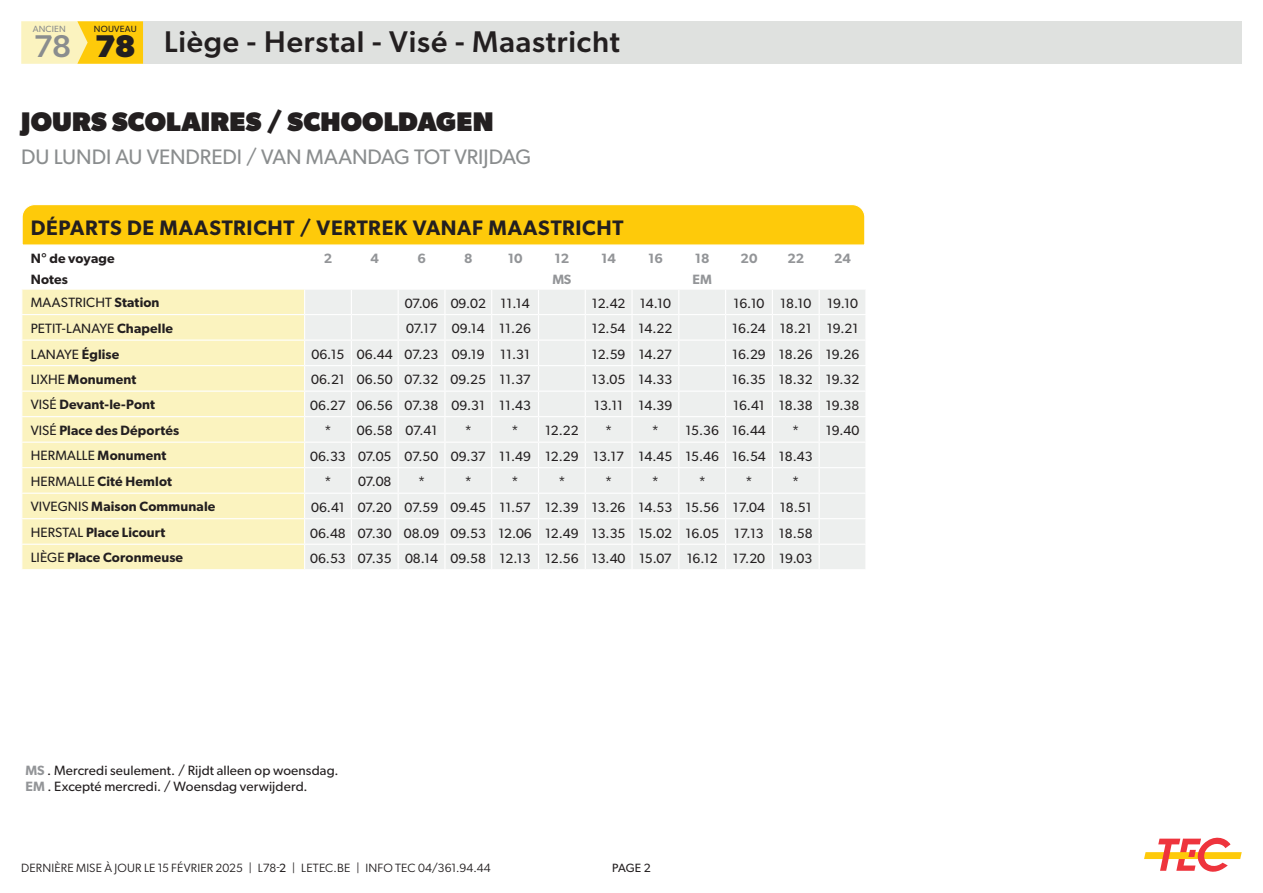
<style>
.page{position:relative;width:1263px;height:893px;background:#fff}
.page>*{position:absolute;margin:0;border:0;box-sizing:border-box;transform-origin:0 0}
.t1{font:500 31.5px "Gibson";color:#8a8d8e}
.t2{font:700 31.5px "Gibson";color:#231f20}
.t3{font:500 30px "Gibson";letter-spacing:.025em;color:#231f20}
.t4{font:800 27px "Gibson";letter-spacing:.005em;color:#231f20}
.t5{font:600 21px "Gibson";letter-spacing:.03em;color:#231f20}
.t6{font:21px "Gibson";letter-spacing:-.005em;color:#8a8d8e}
.t7{font:13.5px "Gibson";color:#231f20}
.t8{font:600 13.5px "Gibson";letter-spacing:.01em;color:#231f20}
.t9{font:600 13.5px "Gibson";color:#939598}
.t10{font:12px "Gibson";letter-spacing:.01em;color:#231f20}
.t11{font:12px "Gibson";color:#231f20}
.t12{font:9px "Gibson";letter-spacing:.025em;color:#231f20}
.t13{font:9px "Gibson";letter-spacing:.025em;color:#8a8d8e}
.s1{font-weight:600}
.s2{font-weight:400}
.s3{font-weight:600;color:#939598}
.s4{font-style:inherit}
</style>
<div class="page">
<div style="left:143px;top:21px;width:1099px;height:43px;background:#dfe1df"></div>
<div style="left:77px;top:21px;width:66px;height:43px;background:#feca0a"></div>
<svg style="left:21px;top:21px;width:67px;height:43px;background:#fbefb1"></svg>
<svg style="left:1144px;top:837px;width:98px;height:35px"></svg>
<svg style="left:22px;top:204px;width:843px;height:365px"></svg>
<p class="t13" style="left:33px;top:24px;width:35px">ANCIEN</p>
<p class="t12" style="left:94px;top:24px;width:44px">NOUVEAU</p>
<h1 class="t2" style="left:95px;top:28px;width:42px">78</h1>
<h1 class="t1" style="left:34px;top:27px;width:39px">78</h1>
<h2 class="t3" style="left:164px;top:23px;width:457px">Liège - Herstal - Visé - Maastricht</h2>
<p class="t4" style="left:21px;top:105px;width:474px">JOURS SCOLAIRES / SCHOOLDAGEN</p>
<p class="t6" style="left:21px;top:144px;width:511px">DU LUNDI AU VENDREDI / VAN MAANDAG TOT VRIJDAG</p>
<p class="t5" style="left:31px;top:215px;width:594px">DÉPARTS DE MAASTRICHT / VERTREK VANAF MAASTRICHT</p>
<p class="t8" style="left:31px;top:250px;width:85px">N° de voyage</p>
<p class="t9" style="left:324px;top:250px;width:10px">2</p>
<p class="t9" style="left:371px;top:250px;width:10px">4</p>
<p class="t9" style="left:417px;top:250px;width:10px">6</p>
<p class="t9" style="left:464px;top:250px;width:10px">8</p>
<p class="t9" style="left:508px;top:250px;width:16px">10</p>
<p class="t9" style="left:554px;top:250px;width:16px">12</p>
<p class="t9" style="left:601px;top:250px;width:16px">14</p>
<p class="t9" style="left:648px;top:250px;width:16px">16</p>
<p class="t9" style="left:695px;top:250px;width:16px">18</p>
<p class="t9" style="left:740px;top:250px;width:18px">20</p>
<p class="t9" style="left:787px;top:250px;width:18px">22</p>
<p class="t9" style="left:834px;top:250px;width:18px">24</p>
<p class="t8" style="left:31px;top:271px;width:39px">Notes</p>
<p class="t9" style="left:552px;top:271px;width:21px">MS</p>
<p class="t9" style="left:692px;top:271px;width:21px">EM</p>
<p class="t7" style="left:31px;top:294px;width:130px">MAASTRICHT <span class="s1">Station</span></p>
<p class="t7" style="left:405px;top:295px;width:35px">07.06</p>
<p class="t7" style="left:451px;top:295px;width:37px">09.02</p>
<p class="t7" style="left:501px;top:295px;width:30px">11.14</p>
<p class="t7" style="left:592px;top:295px;width:35px">12.42</p>
<p class="t7" style="left:640px;top:295px;width:32px">14.10</p>
<p class="t7" style="left:733px;top:295px;width:32px">16.10</p>
<p class="t7" style="left:780px;top:295px;width:32px">18.10</p>
<p class="t7" style="left:827px;top:295px;width:32px">19.10</p>
<p class="t7" style="left:31px;top:320px;width:144px">PETIT-LANAYE <span class="s1">Chapelle</span></p>
<p class="t7" style="left:406px;top:321px;width:33px">07.17</p>
<p class="t7" style="left:452px;top:321px;width:34px">09.14</p>
<p class="t7" style="left:499px;top:321px;width:33px">11.26</p>
<p class="t7" style="left:592px;top:321px;width:35px">12.54</p>
<p class="t7" style="left:639px;top:321px;width:35px">14.22</p>
<p class="t7" style="left:732px;top:321px;width:35px">16.24</p>
<p class="t7" style="left:780px;top:321px;width:33px">18.21</p>
<p class="t7" style="left:827px;top:321px;width:33px">19.21</p>
<p class="t7" style="left:31px;top:346px;width:90px">LANAYE <span class="s1">Église</span></p>
<p class="t7" style="left:311px;top:346px;width:35px">06.15</p>
<p class="t7" style="left:357px;top:346px;width:37px">06.44</p>
<p class="t7" style="left:405px;top:346px;width:35px">07.23</p>
<p class="t7" style="left:452px;top:346px;width:34px">09.19</p>
<p class="t7" style="left:500px;top:346px;width:31px">11.31</p>
<p class="t7" style="left:592px;top:346px;width:35px">12.59</p>
<p class="t7" style="left:639px;top:346px;width:35px">14.27</p>
<p class="t7" style="left:732px;top:346px;width:35px">16.29</p>
<p class="t7" style="left:779px;top:346px;width:35px">18.26</p>
<p class="t7" style="left:826px;top:346px;width:35px">19.26</p>
<p class="t8" style="left:31px;top:371px;width:107px"><span class="s2">LIXHE</span> Monument</p>
<p class="t7" style="left:311px;top:372px;width:35px">06.21</p>
<p class="t7" style="left:357px;top:372px;width:37px">06.50</p>
<p class="t7" style="left:405px;top:372px;width:35px">07.32</p>
<p class="t7" style="left:451px;top:372px;width:37px">09.25</p>
<p class="t7" style="left:499px;top:372px;width:33px">11.37</p>
<p class="t7" style="left:592px;top:372px;width:35px">13.05</p>
<p class="t7" style="left:639px;top:372px;width:35px">14.33</p>
<p class="t7" style="left:732px;top:372px;width:35px">16.35</p>
<p class="t7" style="left:779px;top:372px;width:35px">18.32</p>
<p class="t7" style="left:826px;top:372px;width:35px">19.32</p>
<p class="t8" style="left:31px;top:397px;width:126px"><span class="s2">VISÉ</span> Devant-le-Pont</p>
<p class="t7" style="left:310px;top:397px;width:37px">06.27</p>
<p class="t7" style="left:357px;top:397px;width:37px">06.56</p>
<p class="t7" style="left:405px;top:397px;width:35px">07.38</p>
<p class="t7" style="left:452px;top:397px;width:35px">09.31</p>
<p class="t7" style="left:499px;top:397px;width:33px">11.43</p>
<p class="t7" style="left:594px;top:397px;width:30px">13.11</p>
<p class="t7" style="left:639px;top:397px;width:35px">14.39</p>
<p class="t7" style="left:733px;top:397px;width:33px">16.41</p>
<p class="t7" style="left:779px;top:397px;width:35px">18.38</p>
<p class="t7" style="left:826px;top:397px;width:35px">19.38</p>
<p class="t8" style="left:31px;top:422px;width:150px"><span class="s2">VISÉ</span> Place des Déportés</p>
<p class="t7" style="left:324px;top:422px;width:9px">*</p>
<p class="t7" style="left:357px;top:423px;width:37px">06.58</p>
<p class="t7" style="left:406px;top:423px;width:33px">07.41</p>
<p class="t7" style="left:465px;top:422px;width:9px">*</p>
<p class="t7" style="left:512px;top:422px;width:9px">*</p>
<p class="t7" style="left:545px;top:423px;width:35px">12.22</p>
<p class="t7" style="left:605px;top:422px;width:9px">*</p>
<p class="t7" style="left:652px;top:422px;width:9px">*</p>
<p class="t7" style="left:685px;top:423px;width:35px">15.36</p>
<p class="t7" style="left:732px;top:423px;width:35px">16.44</p>
<p class="t7" style="left:792px;top:422px;width:9px">*</p>
<p class="t7" style="left:826px;top:423px;width:35px">19.40</p>
<p class="t7" style="left:31px;top:448px;width:137px">HERMALLE <span class="s1">Monument</span></p>
<p class="t7" style="left:310px;top:448px;width:37px">06.33</p>
<p class="t7" style="left:358px;top:448px;width:35px">07.05</p>
<p class="t7" style="left:405px;top:448px;width:35px">07.50</p>
<p class="t7" style="left:451px;top:448px;width:36px">09.37</p>
<p class="t7" style="left:499px;top:448px;width:33px">11.49</p>
<p class="t7" style="left:545px;top:448px;width:35px">12.29</p>
<p class="t7" style="left:593px;top:448px;width:32px">13.17</p>
<p class="t7" style="left:639px;top:448px;width:35px">14.45</p>
<p class="t7" style="left:685px;top:448px;width:35px">15.46</p>
<p class="t7" style="left:732px;top:448px;width:35px">16.54</p>
<p class="t7" style="left:779px;top:448px;width:35px">18.43</p>
<p class="t8" style="left:31px;top:473px;width:143px"><span class="s2">HERMALLE</span> Cité Hemlot</p>
<p class="t7" style="left:324px;top:473px;width:9px">*</p>
<p class="t7" style="left:358px;top:474px;width:35px">07.08</p>
<p class="t7" style="left:418px;top:473px;width:9px">*</p>
<p class="t7" style="left:465px;top:473px;width:9px">*</p>
<p class="t7" style="left:512px;top:473px;width:9px">*</p>
<p class="t7" style="left:558px;top:473px;width:9px">*</p>
<p class="t7" style="left:605px;top:473px;width:9px">*</p>
<p class="t7" style="left:652px;top:473px;width:9px">*</p>
<p class="t7" style="left:699px;top:473px;width:9px">*</p>
<p class="t7" style="left:745px;top:473px;width:9px">*</p>
<p class="t7" style="left:792px;top:473px;width:9px">*</p>
<p class="t8" style="left:31px;top:499px;width:186px"><span class="s2">VIVEGNIS</span> Maison Communale</p>
<p class="t7" style="left:311px;top:499px;width:35px">06.41</p>
<p class="t7" style="left:358px;top:499px;width:35px">07.20</p>
<p class="t7" style="left:405px;top:499px;width:35px">07.59</p>
<p class="t7" style="left:451px;top:499px;width:37px">09.45</p>
<p class="t7" style="left:499px;top:499px;width:33px">11.57</p>
<p class="t7" style="left:545px;top:499px;width:35px">12.39</p>
<p class="t7" style="left:592px;top:499px;width:35px">13.26</p>
<p class="t7" style="left:639px;top:499px;width:35px">14.53</p>
<p class="t7" style="left:685px;top:499px;width:35px">15.56</p>
<p class="t7" style="left:733px;top:499px;width:34px">17.04</p>
<p class="t7" style="left:780px;top:499px;width:33px">18.51</p>
<p class="t8" style="left:31px;top:524px;width:136px"><span class="s2">HERSTAL</span> Place Licourt</p>
<p class="t7" style="left:310px;top:525px;width:37px">06.48</p>
<p class="t7" style="left:358px;top:525px;width:35px">07.30</p>
<p class="t7" style="left:404px;top:525px;width:37px">08.09</p>
<p class="t7" style="left:451px;top:525px;width:37px">09.53</p>
<p class="t7" style="left:498px;top:525px;width:35px">12.06</p>
<p class="t7" style="left:545px;top:525px;width:35px">12.49</p>
<p class="t7" style="left:592px;top:525px;width:35px">13.35</p>
<p class="t7" style="left:639px;top:525px;width:35px">15.02</p>
<p class="t7" style="left:685px;top:525px;width:35px">16.05</p>
<p class="t7" style="left:734px;top:525px;width:31px">17.13</p>
<p class="t7" style="left:779px;top:525px;width:35px">18.58</p>
<p class="t8" style="left:31px;top:550px;width:154px"><span class="s2">LIÈGE</span> Place Coronmeuse</p>
<p class="t7" style="left:310px;top:550px;width:37px">06.53</p>
<p class="t7" style="left:358px;top:550px;width:35px">07.35</p>
<p class="t7" style="left:405px;top:550px;width:35px">08.14</p>
<p class="t7" style="left:451px;top:550px;width:37px">09.58</p>
<p class="t7" style="left:500px;top:550px;width:32px">12.13</p>
<p class="t7" style="left:545px;top:550px;width:35px">12.56</p>
<p class="t7" style="left:592px;top:550px;width:35px">13.40</p>
<p class="t7" style="left:639px;top:550px;width:34px">15.07</p>
<p class="t7" style="left:687px;top:550px;width:32px">16.12</p>
<p class="t7" style="left:733px;top:550px;width:34px">17.20</p>
<p class="t7" style="left:779px;top:550px;width:35px">19.03</p>
<p class="t7" style="left:26px;top:762px;width:315px"><span class="s3">MS</span> . Mercredi seulement. / Rijdt alleen op woensdag.</p>
<p class="t7" style="left:26px;top:778px;width:284px"><span class="s3">EM</span> . Excepté mercredi. / Woensdag verwijderd.</p>
<p class="t10" style="left:21px;top:859px;width:471px">DERNIÈRE MISE À JOUR LE 15 FÉVRIER 2025 | L78-<span class="s4">2</span> | LETEC.BE | INFO TEC 04/361.94.44</p>
<p class="t11" style="left:612px;top:860px;width:40px">PAGE 2</p>
</div>
